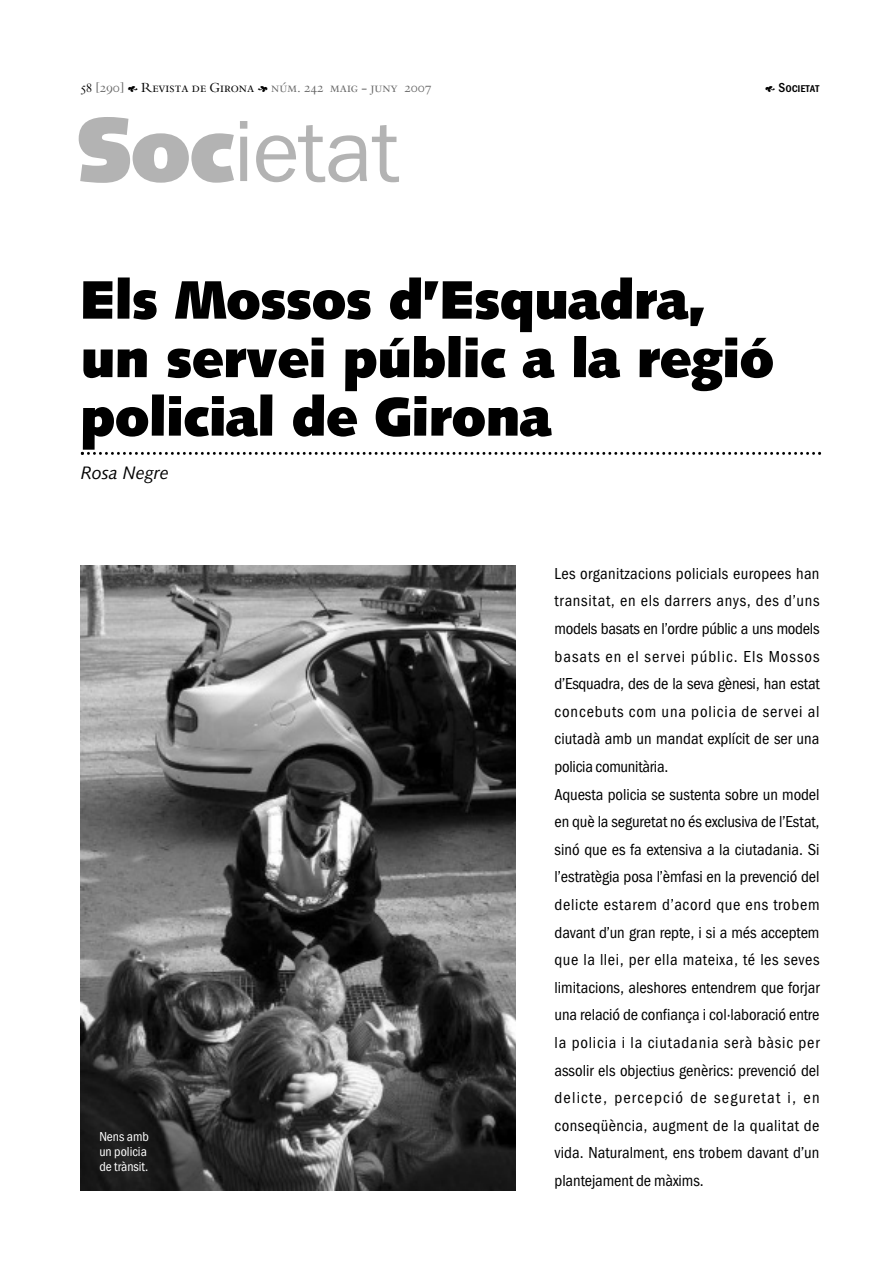
<style>
.page{position:relative;width:893px;height:1263px;background:#fff}
.page>*{position:absolute;margin:0;border:0;box-sizing:border-box;transform-origin:0 0}
.t1{font:90px "Franklin Gothic";letter-spacing:-.015em;color:#b3b3b3}
.t2{font:900 54px/58.5px "Syntax";color:#000;scale:.95 1}
.t3{font:italic 18px "Syntax";color:#000}
.t4{font:16.5px/27.6px "Franklin Gothic Cond";letter-spacing:.005em;color:#000}
.t5{font:13.5px "Bergamo Sm Caps";color:#666}
.t6{font:13.5px/15px "Franklin Gothic Cond";color:#fff}
.t7{font:700 13.5px "Franklin Gothic Cond Sm Caps";letter-spacing:-.01em;color:#000}
.s1{color:#000}
.s2{font-family:"Botanical";color:#000}
.s3{font-family:"Botanical";font-weight:400}
.s4{font-family:"Syntax";font-weight:900}
</style>
<div class="page">
<img style="left:81px;top:565px;width:435px;height:626px">
<svg style="left:81px;top:452px;width:740px;height:3px"></svg>
<p class="t5" style="left:81px;top:80px;width:352px"><span class="s1">58</span> [290] <span class="s2">E</span> <span class="s1">Revista de Girona</span> <span class="s2">F</span> núm. 242 maig - juny 2007</p>
<p class="t7" style="left:765px;top:80px;width:56px"><span class="s3">E</span> Societat</p>
<h1 class="t1" style="left:77px;top:122px;width:324px"><span class="s4">Soc</span>ietat</h1>
<h2 class="t2" style="left:81px;top:276px;width:731px">Els Mossos d’Esquadra, un servei públic a la regió policial de Girona</h2>
<p class="t3" style="left:81px;top:465px;width:89px">Rosa Negre</p>
<p class="t6" style="left:99px;top:1130px;width:51px">Nens amb un policia de trànsit.</p>
<p class="t4" style="left:554px;top:561px;width:266px">Les organitzacions policials europees han transitat, en els darrers anys, des d’uns models basats en l’ordre públic a uns models basats en el servei públic. Els Mossos d’Esquadra, des de la seva gènesi, han estat concebuts com una policia de servei al ciutadà amb un mandat explícit de ser una policia comunitària.<br>Aquesta policia se sustenta sobre un model en què la seguretat no és exclusiva de l’Estat, sinó que es fa extensiva a la ciutadania. Si l’estratègia posa l’èmfasi en la prevenció del delicte estarem d’acord que ens trobem davant d’un gran repte, i si a més acceptem que la llei, per ella mateixa, té les seves limitacions, aleshores entendrem que forjar una relació de confiança i col·laboració entre la policia i la ciutadania serà bàsic per assolir els objectius genèrics: prevenció del delicte, percepció de seguretat i, en conseqüència, augment de la qualitat de vida. Naturalment, ens trobem davant d’un plantejament de màxims.</p>
</div>
